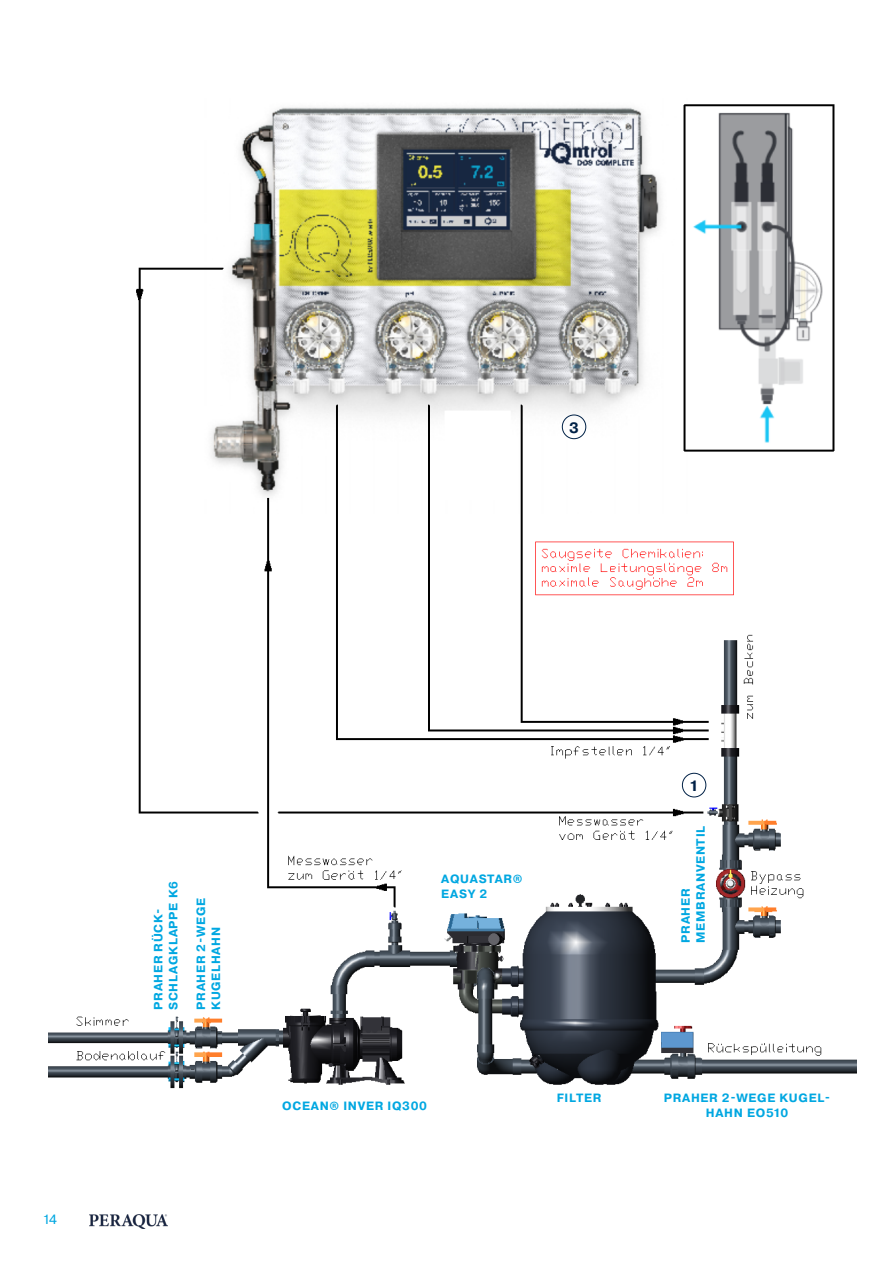
<style>
.page{position:relative;width:893px;height:1263px;background:#fff}
.page>*{position:absolute;margin:0;border:0;box-sizing:border-box;transform-origin:0 0}
.t1{font:700 15px "Pragmatica";color:#002146}
.t2{font:13.5px "Pragmatica";color:#00a7e1}
.t3{font:700 12px/15px "Pragmatica";letter-spacing:.06em;color:#00a7e1}
</style>
<div class="page">
<img style="left:90px;top:1214px;width:77px;height:14px">
<img style="left:49px;top:104px;width:808px;height:985px">
<div style="left:441px;top:874px;width:106px;height:27px;background:#fff"></div>
<div style="left:680px;top:825px;width:28px;height:118px;background:#fff"></div>
<div style="left:196px;top:874px;width:24px;height:136px;background:#fff"></div>
<div style="left:153px;top:874px;width:24px;height:136px;background:#fff"></div>
<div style="left:682px;top:773px;width:24px;height:24px;border:1px solid #002146;border-radius:50%"></div>
<div style="left:562px;top:415px;width:24px;height:24px;border:1px solid #002146;border-radius:50%"></div>
<p class="t1" style="left:569px;top:418px;width:11px">3</p>
<p class="t2" style="left:43px;top:1211px;width:16px">14</p>
<p class="t3" style="left:166px;top:1010px;width:130px;rotate:-90deg">SCHLAGKLAPPE K6</p>
<p class="t3" style="left:151px;top:1010px;width:103px;rotate:-90deg">PRAHER RÜCK-</p>
<p class="t3" style="left:194px;top:1010px;width:113px;rotate:-90deg">PRAHER 2-WEGE<br>KUGELHAHN</p>
<p class="t3" style="left:441px;top:872px;width:83px">AQUASTAR®<br>EASY 2</p>
<p class="t1" style="left:689px;top:776px;width:11px">1</p>
<p class="t3" style="left:678px;top:943px;width:118px;rotate:-90deg">PRAHER<br>MEMBRANVENTIL</p>
<p class="t3" style="left:282px;top:1098px;width:146px">OCEAN® INVER IQ300</p>
<p class="t3" style="left:664px;top:1090px;width:168px;text-align:center">PRAHER 2-WEGE KUGEL-<br>HAHN EO510</p>
<p class="t3" style="left:557px;top:1090px;width:46px">FILTER</p>
</div>
